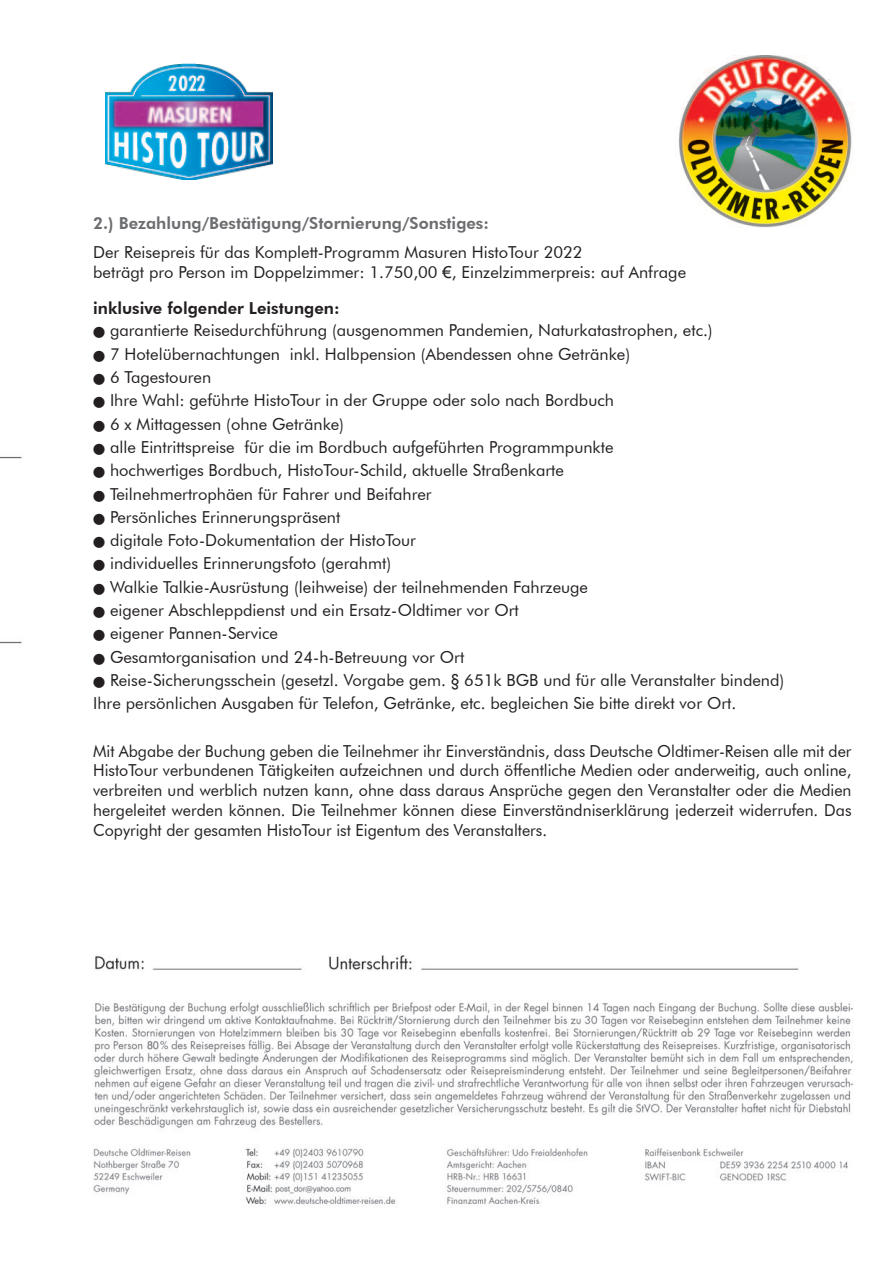
<style>
.page{position:relative;width:893px;height:1263px;background:#fff}
.page>*{position:absolute;margin:0;border:0;box-sizing:border-box;transform-origin:0 0}
.t1{font:16.5px/19.8px "Futura BT";color:#231f20}
.t2{font:800 16.5px "Futura BT";color:#6c6d70}
.t3{font:800 16.5px "Futura BT";color:#231f20}
.s1{font-family:"Arial"}
</style>
<div class="page">
<img style="left:1px;top:55px;width:852px;height:1150px">
<div style="left:94px;top:64px;width:190px;height:116px;background:#fff"></div>
<img style="left:105px;top:64px;width:168px;height:116px">
<p class="t2" style="left:93px;top:214px;width:397px">2.) Bezahlung/Bestätigung/Stornierung/Sonstiges:</p>
<p class="t1" style="left:93px;top:242px;width:594px">Der Reisepreis für das Komplett-Programm Masuren HistoTour 2022<br>beträgt pro Person im Doppelzimmer: 1.750,00 <span class="s1">€</span>, Einzelzimmerpreis: auf Anfrage</p>
<p class="t3" style="left:93px;top:298px;width:248px">inklusive folgender Leistungen:</p>
<p class="t1" style="left:93px;top:320px;width:621px">● garantierte Reisedurchführung (ausgenommen Pandemien, Naturkatastrophen, etc.)</p>
<p class="t1" style="left:93px;top:344px;width:538px">● 7 Hotelübernachtungen inkl. Halbpension (Abendessen ohne Getränke)</p>
<p class="t1" style="left:93px;top:367px;width:120px">● 6 Tagestouren</p>
<p class="t1" style="left:93px;top:390px;width:522px">● Ihre Wahl: geführte HistoTour in der Gruppe oder solo nach Bordbuch</p>
<p class="t1" style="left:93px;top:414px;width:252px">● 6 x Mittagessen (ohne Getränke)</p>
<p class="t1" style="left:93px;top:437px;width:522px">● alle Eintrittspreise für die im Bordbuch aufgeführten Programmpunkte</p>
<p class="t1" style="left:93px;top:460px;width:472px">● hochwertiges Bordbuch, HistoTour-Schild, aktuelle Straßenkarte</p>
<p class="t1" style="left:93px;top:484px;width:340px">● Teilnehmertrophäen für Fahrer und Beifahrer</p>
<p class="t1" style="left:93px;top:507px;width:249px">● Persönliches Erinnerungspräsent</p>
<p class="t1" style="left:93px;top:530px;width:324px">● digitale Foto-Dokumentation der HistoTour</p>
<p class="t1" style="left:93px;top:553px;width:299px">● individuelles Erinnerungsfoto (gerahmt)</p>
<p class="t1" style="left:93px;top:577px;width:496px">● Walkie Talkie-Ausrüstung (leihweise) der teilnehmenden Fahrzeuge</p>
<p class="t1" style="left:93px;top:600px;width:427px">● eigener Abschleppdienst und ein Ersatz-Oldtimer vor Ort</p>
<p class="t1" style="left:93px;top:623px;width:186px">● eigener Pannen-Service</p>
<p class="t1" style="left:93px;top:647px;width:373px">● Gesamtorganisation und 24-h-Betreuung vor Ort</p>
<p class="t1" style="left:93px;top:670px;width:693px">● Reise-Sicherungsschein (gesetzl. Vorgabe gem. § 651k BGB und für alle Veranstalter bindend)</p>
<p class="t1" style="left:93px;top:693px;width:645px">Ihre persönlichen Ausgaben für Telefon, Getränke, etc. begleichen Sie bitte direkt vor Ort.</p>
<p class="t1" style="left:93px;top:741px;width:760px;text-align:justify">Mit Abgabe der Buchung geben die Teilnehmer ihr Einverständnis, dass Deutsche Oldtimer-Reisen alle mit der HistoTour verbundenen Tätigkeiten aufzeichnen und durch öffentliche Medien oder anderweitig, auch online, verbreiten und werblich nutzen kann, ohne dass daraus Ansprüche gegen den Veranstalter oder die Medien hergeleitet werden können. Die Teilnehmer können diese Einverständniserklärung jederzeit widerrufen. Das Copyright der gesamten HistoTour ist Eigentum des Veranstalters.</p>
</div>
